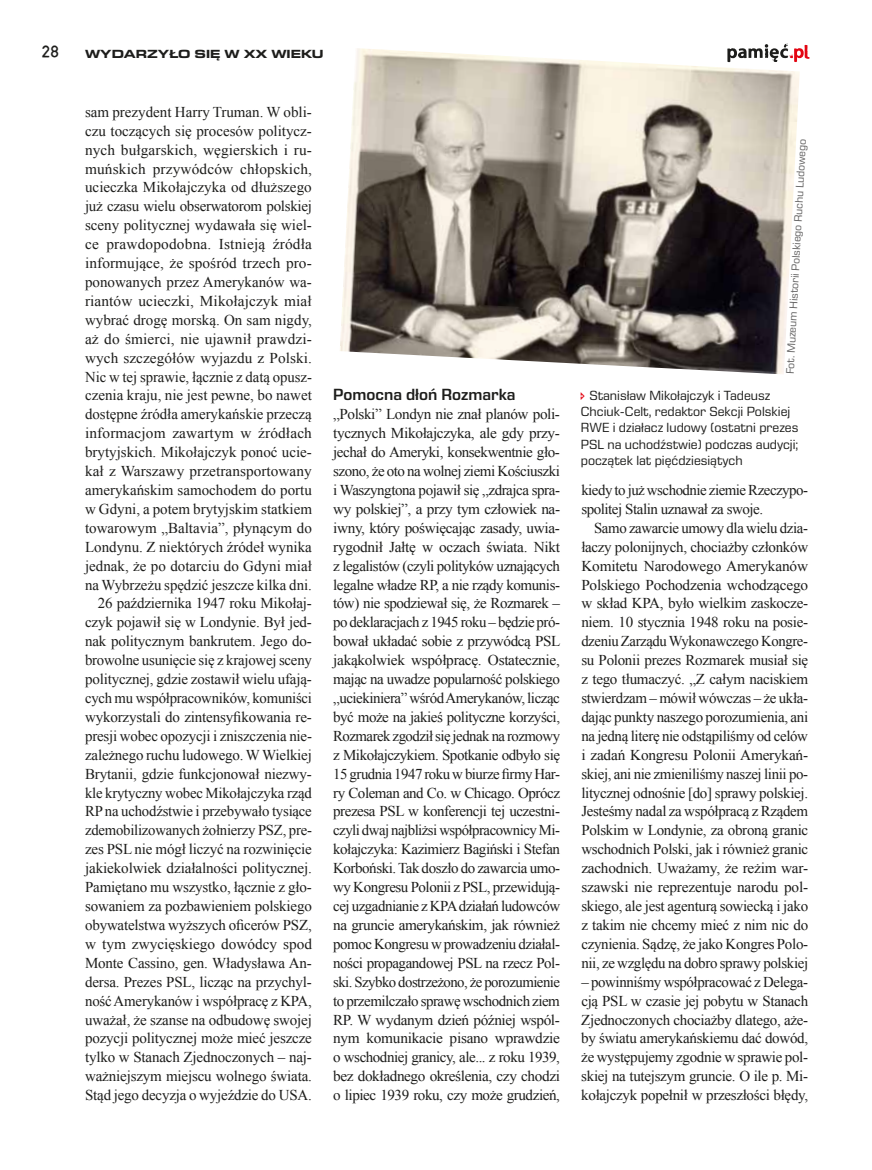
<style>
.page{position:relative;width:872px;height:1170px;background:#fff}
.page>*{position:absolute;margin:0;border:0;box-sizing:border-box;transform-origin:0 0}
.t1{font:600 16.5px "Eurostile Next LT Pro";color:#1d1d1b}
.t2{font:15px/18.9px "Times New Roman";letter-spacing:-.01em;color:#1d1d1b;text-align:justify}
.t3{font:15px/18.9px "Times New Roman";letter-spacing:-.03em;color:#1d1d1b}
.t4{font:13.5px/16.2px "Eurostile Next LT Pro";color:#1d1d1b}
.t5{font:700 expanded 12px "Eurostile Next LT Pro";color:#1d1d1b}
.t6{font:12px "Copystruct Normal";color:#1d1d1b}
.t7{font:11.25px "Eurostile Next LT Pro";color:#646363}
</style>
<div class="page">
<img style="left:340px;top:48px;width:459px;height:326px">
<svg style="left:727px;top:43px;width:82px;height:19px"></svg>
<p class="t6" style="left:43px;top:44px;width:19px">28</p>
<p class="t5" style="left:85px;top:47px;width:240px">WYDARZYŁO SIĘ W XX WIEKU</p>
<p class="t2" style="left:85px;top:102px;width:228px;text-align:right">sam prezydent Harry Truman. W obli&shy;czu toczących się procesów politycz&shy;nych bułgarskich, węgierskich i ru&shy;muńskich przywódców chłopskich, ucieczka Mikołajczyka od dłuższego już czasu wielu obserwatorom polskiej sceny politycznej wydawała się wiel&shy;ce prawdopodobna. Istnieją źródła informujące, że spośród trzech pro&shy;ponowanych przez Amerykanów wa&shy;riantów ucieczki, Mikołajczyk miał wybrać drogę morską. On sam nigdy, aż do śmierci, nie ujawnił prawdzi&shy;wych szczegółów wyjazdu z Polski.<br>Nic w tej sprawie, łącznie z datą opusz&shy;czenia kraju, nie jest pewne, bo nawet dostępne źródła amerykańskie przeczą informacjom zawartym w źródłach brytyjskich. Mikołajczyk ponoć ucie&shy;kał z Warszawy przetransportowany amerykańskim samochodem do portu w Gdyni, a potem brytyjskim statkiem towarowym „Baltavia”, płynącym do Londynu. Z niektórych źródeł wynika jednak, że po dotarciu do Gdyni miał na Wybrzeżu spędzić jeszcze kilka dni.<br>26 października 1947 roku Mikołaj&shy;czyk pojawił się w Londynie. Był jed&shy;nak politycznym bankrutem. Jego do&shy;browolne usunięcie się z krajowej sceny politycznej, gdzie zostawił wielu ufają&shy;cych mu współpracowników, komuniści wykorzystali do zintensyfikowania re&shy;presji wobec opozycji i zniszczenia nie&shy;zależnego ruchu ludowego. WWielkiej Brytanii, gdzie funkcjonował niezwy&shy;kle krytyczny wobec Mikołajczyka rząd RP na uchodźstwie i przebywało tysiące zdemobilizowanych żołnierzy PSZ, pre&shy;zes PSL nie mógł liczyć na rozwinięcie jakiekolwiek działalności politycznej.<br>Pamiętano mu wszystko, łącznie z gło&shy;sowaniem za pozbawieniem polskiego obywatelstwa wyższych oficerów PSZ, w tym zwycięskiego dowódcy spod Monte Cassino, gen. Władysława An&shy;dersa. Prezes PSL, licząc na przychyl&shy;ność Amerykanów i współpracę z KPA, uważał, że szanse na odbudowę swojej pozycji politycznej może mieć jeszcze tylko w Stanach Zjednoczonych – naj&shy;ważniejszym miejscu wolnego świata.<br>Stąd jego decyzja o wyjeździe do USA.</p>
<p class="t1" style="left:333px;top:385px;width:184px">Pomocna dłoń Rozmarka</p>
<p class="t2" style="left:333px;top:404px;width:229px">„Polski” Londyn nie znał planów poli&shy;tycznych Mikołajczyka, ale gdy przy&shy;jechał do Ameryki, konsekwentnie gło&shy;szono, że oto na wolnej ziemi Kościuszki i Waszyngtona pojawił się „zdrajca spra&shy;wy polskiej”, a przy tym człowiek na&shy;iwny, który poświęcając zasady, uwia&shy;rygodnił Jałtę w oczach świata. Nikt z legalistów (czyli polityków uznających legalne władze RP, a nie rządy komunis&shy;tów) nie spodziewał się, że Rozmarek – po deklaracjach z 1945 roku – będzie pró&shy;bował układać sobie z przywódcą PSL jakąkolwiek współpracę. Ostatecznie, mając na uwadze popularność polskiego „uciekiniera” wśród Amerykanów, licząc być może na jakieś polityczne korzyści, Rozmarek zgodził się jednak na rozmowy z Mikołajczykiem. Spotkanie odbyło się 15 grudnia 1947 roku w biurze firmy Har&shy;ry Coleman and Co. w Chicago. Oprócz prezesa PSL w konferencji tej uczestni&shy;czyli dwaj najbliżsi współpracownicy Mi&shy;kołajczyka: Kazimierz Bagiński i Stefan Korboński. Tak doszło do zawarcia umo&shy;wy Kongresu Polonii z PSL, przewidują&shy;cej uzgadnianie z KPA działań ludowców na gruncie amerykańskim, jak również pomoc Kongresu w prowadzeniu działal&shy;ności propagandowej PSL na rzecz Pol&shy;ski. Szybko dostrzeżono, że porozumienie to przemilczało sprawę wschodnich ziem RP. W wydanym dzień później wspól&shy;nym komunikacie pisano wprawdzie o wschodniej granicy, ale... z roku 1939, bez dokładnego określenia, czy chodzi o lipiec 1939 roku, czy może grudzień,</p>
<p class="t7" style="left:783px;top:374px;width:237px;rotate:-87deg">Fot. Muzeum Historii Polskiego Ruchu Ludowego</p>
<p class="t4" style="left:581px;top:387px;width:219px;text-indent:9px">Stanisław Mikołajczyk i Tadeusz Chciuk-Celt, redaktor Sekcji Polskiej RWE i działacz ludowy (ostatni prezes PSL na uchodźstwie) podczas audycji; początek lat pięćdziesiątych</p>
<p class="t3" style="left:581px;top:480px;width:228px">kiedy to już wschodnie ziemie Rzeczypo&shy;spolitej Stalin uznawał za swoje.</p>
<p class="t2" style="left:581px;top:518px;width:228px;text-indent:13px">Samo zawarcie umowy dla wielu dzia&shy;łaczy polonijnych, chociażby członków Komitetu Narodowego Amerykanów Polskiego Pochodzenia wchodzącego w skład KPA, było wielkim zaskocze&shy;niem. 10 stycznia 1948 roku na posie&shy;dzeniu Zarządu Wykonawczego Kongre&shy;su Polonii prezes Rozmarek musiał się z tego tłumaczyć. „Z całym naciskiem stwierdzam – mówił wówczas – że ukła&shy;dając punkty naszego porozumienia, ani na jedną literę nie odstąpiliśmy od celów i zadań Kongresu Polonii Amerykań&shy;skiej, ani nie zmieniliśmy naszej linii po&shy;litycznej odnośnie [do] sprawy polskiej.<br>Jesteśmy nadal za współpracą z Rządem Polskim w Londynie, za obroną granic wschodnich Polski, jak i również granic zachodnich. Uważamy, że reżim war&shy;szawski nie reprezentuje narodu pol&shy;skiego, ale jest agenturą sowiecką i jako z takim nie chcemy mieć z nim nic do czynienia. Sądzę, że jako Kongres Polo&shy;nii, ze względu na dobro sprawy polskiej</p>
<p class="t2" style="left:581px;top:971px;width:228px">– powinniśmy współpracować z Delega&shy;cją PSL w czasie jej pobytu w Stanach Zjednoczonych chociażby dlatego, aże&shy;by światu amerykańskiemu dać dowód, że występujemy zgodnie w sprawie pol&shy;skiej na tutejszym gruncie. O ile p. Mi&shy;kołajczyk popełnił w przeszłości błędy,</p>
</div>
